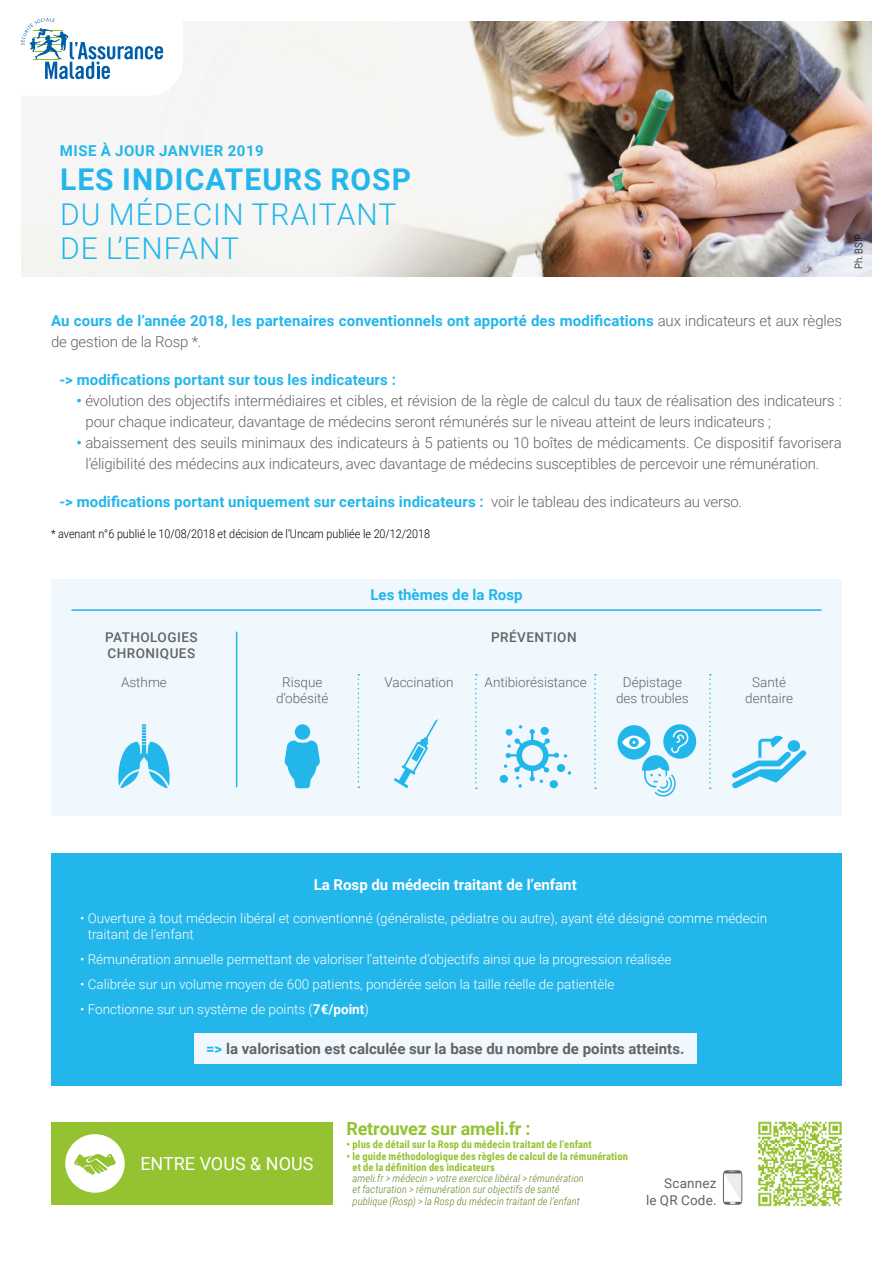
<style>
.page{position:relative;width:893px;height:1263px;background:#fff}
.page>*{position:absolute;margin:0;border:0;box-sizing:border-box;transform-origin:0 0}
.t1{font:300 30px/34.5px "Roboto";letter-spacing:.035em;color:#23b6ea}
.t2{font:700 30px "Roboto";letter-spacing:.035em;color:#23b6ea}
.t3{font:700 18px "Roboto";letter-spacing:-.01em;color:#94c231}
.t4{font:18px "Roboto";color:#fff}
.t5{font:300 15px/21px "Roboto";letter-spacing:-.01em;color:#636363}
.t6{font:700 15px/21px "Roboto";letter-spacing:.01em;color:#23b6ea}
.t7{font:700 15px "Roboto";color:#636363}
.t8{font:700 15px "Roboto";color:#fff}
.t9{font:700 15px "Roboto";letter-spacing:.035em;color:#23b6ea}
.t10{font:300 13.5px/16.2px "Roboto";color:#fff}
.t11{font:300 13.5px/16.2px "Roboto";color:#636363;text-align:center}
.t12{font:500 13.5px/16.2px "Roboto";letter-spacing:.035em;color:#636363}
.t13{font:13.5px/16.5px "Roboto";letter-spacing:.015em;color:#636363;text-align:right}
.t14{font:300 12px "Roboto";color:#000;scale:.9 1}
.t15{font:italic 300 10.5px/11.2px "Roboto Condensed";letter-spacing:.01em;color:#628322}
.t16{font:700 10.5px/11.2px "Roboto Condensed";letter-spacing:.01em;color:#94c231}
.t17{font:300 10.5px "Roboto";color:#000;scale:.9 1}
.s1{font-weight:300;color:#636363}
.s2{font-weight:700;color:#23b6ea}
.s3{font-weight:700}
.s4{color:#23b6ea}
</style>
<div class="page">
<img style="left:21px;top:21px;width:851px;height:255px">
<div style="left:51px;top:580px;width:791px;height:236px;background:#f0f8fe"></div>
<svg style="left:118px;top:724px;width:52px;height:64px"></svg>
<hr style="left:236px;top:632px;width:1px;height:155px;background:#23b6ea">
<div style="left:295px;top:724px;width:15px;height:16px;background:#23b6ea;border-radius:50%"></div>
<svg style="left:285px;top:740px;width:35px;height:48px"></svg>
<svg style="left:358px;top:674px;width:1px;height:114px"></svg>
<svg style="left:475px;top:674px;width:2px;height:115px"></svg>
<svg style="left:594px;top:674px;width:2px;height:115px"></svg>
<svg style="left:709px;top:674px;width:2px;height:115px"></svg>
<div style="left:500px;top:775px;width:8px;height:8px;background:#23b6ea;border-radius:50%"></div>
<svg style="left:504px;top:725px;width:67px;height:62px"></svg>
<svg style="left:617px;top:725px;width:33px;height:35px"></svg>
<div style="left:663px;top:724px;width:33px;height:35px;background:#23b6ea;border-radius:50%"></div>
<svg style="left:394px;top:719px;width:44px;height:69px"></svg>
<svg style="left:732px;top:736px;width:74px;height:52px"></svg>
<svg style="left:622px;top:730px;width:67px;height:67px"></svg>
<hr style="left:71px;top:609px;width:750px;height:2px;background:#23b6ea">
<div style="left:51px;top:853px;width:791px;height:232px;background:#23b6ea"></div>
<div style="left:194px;top:1033px;width:502px;height:31px;background:#f0f8fe"></div>
<div style="left:51px;top:1122px;width:281px;height:83px;background:#94c231"></div>
<div style="left:65px;top:1134px;width:60px;height:59px;background:#fff;border-radius:50%"></div>
<svg style="left:74px;top:1154px;width:42px;height:21px"></svg>
<svg style="left:723px;top:1170px;width:19px;height:35px"></svg>
<svg style="left:20px;top:18px;width:163px;height:78px"></svg>
<img style="left:758px;top:1121px;width:84px;height:86px">
<p class="t9" style="left:60px;top:140px;width:205px">MISE À JOUR JANVIER 2019</p>
<h1 class="t2" style="left:60px;top:159px;width:353px">LES INDICATEURS ROSP</h1>
<h1 class="t1" style="left:60px;top:196px;width:338px">DU MÉDECIN TRAITANT<br>DE L’ENFANT</h1>
<p class="t17" style="left:851px;top:269px;width:41px;rotate:-90deg">Ph. BSIP</p>
<p class="t6" style="left:51px;top:310px;width:792px">Au cours de l’année 2018, les partenaires conventionnels ont apporté des modifications <span class="s1">aux indicateurs et aux règles de gestion de la Rosp *.</span></p>
<p class="t6" style="left:60px;top:369px;width:338px">-&gt; modifications portant sur tous les indicateurs :</p>
<p class="t5" style="left:85px;top:390px;width:758px;text-indent:-9px"><span class="s2">•</span> évolution des objectifs intermédiaires et cibles, et révision de la règle de calcul du taux de réalisation des indicateurs : pour chaque indicateur, davantage de médecins seront rémunérés sur le niveau atteint de leurs indicateurs ;</p>
<p class="t5" style="left:85px;top:432px;width:758px;text-indent:-9px"><span class="s2">•</span> abaissement des seuils minimaux des indicateurs à 5 patients ou 10 boîtes de médicaments. Ce dispositif favorisera l’éligibilité des médecins aux indicateurs, avec davantage de médecins susceptibles de percevoir une rémunération.</p>
<p class="t6" style="left:60px;top:491px;width:684px">-&gt; modifications portant uniquement sur certains indicateurs : <span class="s1">voir le tableau des indicateurs au verso.</span></p>
<p class="t14" style="left:51px;top:525px;width:423px">* avenant n°6 publié le 10/08/2018 et décision de l’Uncam publiée le 20/12/2018</p>
<p class="t12" style="left:105px;top:628px;width:94px">PATHOLOGIES<br>CHRONIQUES</p>
<p class="t11" style="left:121px;top:673px;width:47px">Asthme</p>
<p class="t6" style="left:370px;top:584px;width:154px">Les thèmes de la Rosp</p>
<p class="t12" style="left:491px;top:628px;width:87px">PRÉVENTION</p>
<p class="t11" style="left:276px;top:673px;width:54px">Risque d’obésité</p>
<p class="t11" style="left:384px;top:673px;width:71px">Vaccination</p>
<p class="t11" style="left:485px;top:673px;width:104px">Antibiorésistance</p>
<p class="t11" style="left:616px;top:673px;width:74px">Dépistage des troubles</p>
<p class="t11" style="left:745px;top:673px;width:49px">Santé dentaire</p>
<p class="t8" style="left:314px;top:874px;width:265px">La Rosp du médecin traitant de l’enfant</p>
<p class="t10" style="left:88px;top:910px;width:681px;text-indent:-8px">• Ouverture à tout médecin libéral et conventionné (généraliste, pédiatre ou autre), ayant été désigné comme médecin traitant de l’enfant</p>
<p class="t10" style="left:80px;top:951px;width:593px">• Rémunération annuelle permettant de valoriser l’atteinte d’objectifs ainsi que la progression réalisée</p>
<p class="t10" style="left:80px;top:975px;width:536px">• Calibrée sur un volume moyen de 600 patients, pondérée selon la taille réelle de patientèle</p>
<p class="t10" style="left:80px;top:1000px;width:290px">• Fonctionne sur un système de points (<span class="s3">7€/point</span>)</p>
<p class="t7" style="left:206px;top:1038px;width:480px"><span class="s4">=&gt;</span> la valorisation est calculée sur la base du nombre de points atteints.</p>
<p class="t4" style="left:140px;top:1151px;width:175px">ENTRE VOUS &amp; NOUS</p>
<p class="t3" style="left:347px;top:1116px;width:186px">Retrouvez sur ameli.fr :</p>
<p class="t16" style="left:347px;top:1138px;width:247px">• plus de détail sur la Rosp du médecin traitant de l’enfant</p>
<p class="t16" style="left:353px;top:1150px;width:277px;text-indent:-6px">• le guide méthodologique des règles de calcul de la rémunération et de la définition des indicateurs</p>
<p class="t15" style="left:353px;top:1172px;width:233px">ameli.fr &gt; médecin &gt; votre exercice libéral &gt; rémunération et facturation &gt; rémunération sur objectifs de santé publique (Rosp) &gt; la Rosp du médecin traitant de l’enfant</p>
<p class="t13" style="left:646px;top:1175px;width:72px">Scannez<br>le QR Code.</p>
</div>
